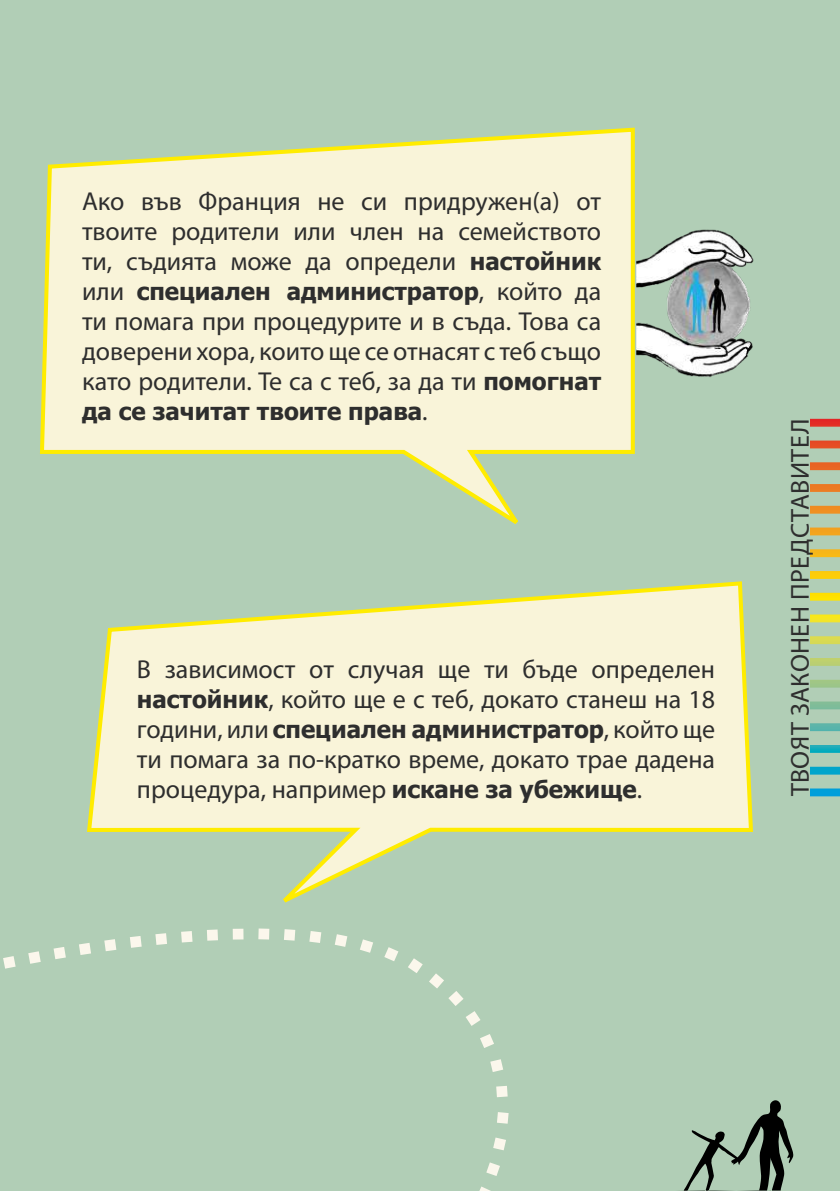
<style>
.page{position:relative;width:840px;height:1191px;background:#fff}
.page>*{position:absolute;margin:0;border:0;box-sizing:border-box;transform-origin:0 0}
.t1{font:26px/30px "Myriad Pro";color:#2e2e2e;text-align:justify}
.t2{font:26px "Myriad Pro";letter-spacing:.02em;color:#2e2e2e}
.t3{font:700 24px "Tahoma";color:#2e2e2e}
.s1{font-family:"Tahoma";font-weight:700;font-size:24px}
.s2{font-family:"Myriad Pro";font-weight:400;font-size:26px}
</style>
<div class="page">
<div style="left:0;top:0;width:839px;height:1191px;background:#b1ceb6"></div>
<svg style="left:40px;top:127px;width:595px;height:397px"></svg>
<svg style="left:87px;top:581px;width:666px;height:322px"></svg>
<svg style="left:680px;top:1100px;width:113px;height:91px"></svg>
<div style="left:809px;top:788px;width:30px;height:8px;background:#009fda"></div>
<div style="left:809px;top:766px;width:30px;height:8px;background:#00a5ca"></div>
<svg style="left:810px;top:745px;width:29px;height:8px"></svg>
<div style="left:809px;top:723px;width:30px;height:8px;background:#59b4aa"></div>
<div style="left:809px;top:701px;width:30px;height:8px;background:#7fbc98"></div>
<div style="left:809px;top:680px;width:30px;height:7px;background:#9ec686"></div>
<div style="left:809px;top:658px;width:30px;height:8px;background:#bccf70"></div>
<div style="left:809px;top:636px;width:30px;height:8px;background:#dada51"></div>
<div style="left:809px;top:614px;width:30px;height:8px;background:#f6e61f"></div>
<div style="left:809px;top:593px;width:30px;height:7px;background:#ffe100"></div>
<div style="left:809px;top:571px;width:30px;height:8px;background:#fccc09"></div>
<div style="left:809px;top:549px;width:30px;height:8px;background:#f7b617"></div>
<div style="left:809px;top:527px;width:30px;height:8px;background:#f3a21e"></div>
<div style="left:809px;top:506px;width:30px;height:7px;background:#ef8d21"></div>
<div style="left:809px;top:484px;width:30px;height:8px;background:#ec7a23"></div>
<div style="left:809px;top:462px;width:30px;height:8px;background:#e86424"></div>
<div style="left:809px;top:440px;width:30px;height:8px;background:#e64b25"></div>
<div style="left:809px;top:419px;width:30px;height:8px;background:#e32b26"></div>
<img style="left:634px;top:223px;width:120px;height:158px">
<p class="t1" style="left:82px;top:185px;width:520px">Ако във Франция не си придружен(а) от твоите родители или член на семейството ти, съдията може да определи <span class="s1">настойник</span></p>
<p class="t3" style="left:82px;top:274px;width:520px"><span class="s2">или</span> специален администратор<span class="s2">, който да</span></p>
<p class="t1" style="left:82px;top:305px;width:520px">ти помага при процедурите и в съда. Това са доверени хора, които ще се отнасят с теб също като родители. Те са с теб, за да ти <span class="s1">помогнат</span></p>
<p class="t3" style="left:82px;top:394px;width:347px">да се зачитат твоите права<span class="s2">.</span></p>
<p class="t1" style="left:137px;top:654px;width:579px">В зависимост от случая ще ти бъде определен <span class="s1">настойник</span>, който ще е с теб, докато станеш на 18</p>
<p class="t3" style="left:137px;top:712px;width:579px"><span class="s2">години, или</span> специален администратор<span class="s2">, който ще</span></p>
<p class="t1" style="left:137px;top:744px;width:579px">ти помага за по-кратко време, докато трае дадена процедура, например <span class="s1">искане за убежище</span>.</p>
<p class="t2" style="left:783px;top:796px;width:375px;rotate:-90deg">Твоят ЗАКОНЕН ПРЕДСТАВИТЕЛ</p>
</div>
